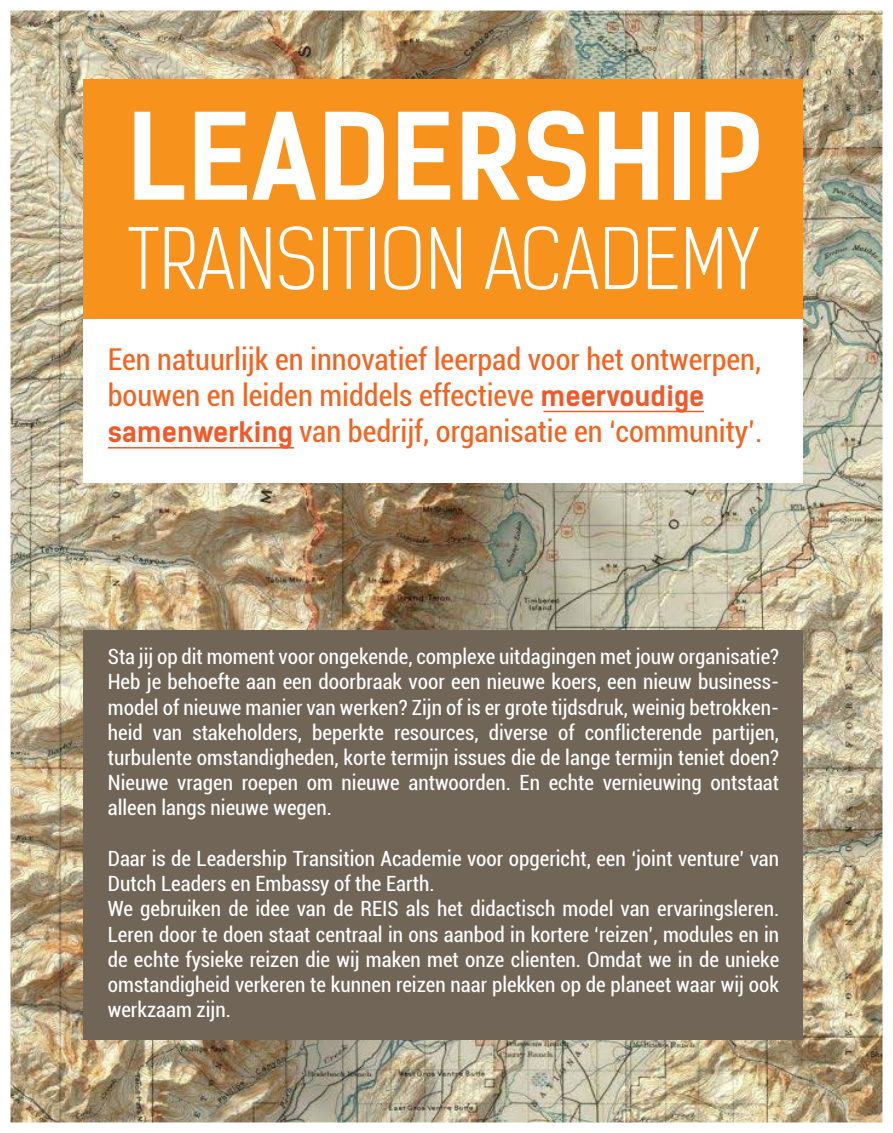
<style>
.page{position:relative;width:893px;height:1133px;background:#fff}
.page>*{position:absolute;margin:0;border:0;box-sizing:border-box;transform-origin:0 0}
.t1{font:700 114px "Kelson Sans";color:#fff}
.t2{font:300 80.25px "Kelson Sans";color:#fff}
.t3{font:condensed 30.15px/36.2px "Roboto";color:#f36421}
.t4{font:condensed 21px/25.2px "Roboto";color:#fff;text-align:justify}
.s1{font-family:"Kelson Sans";font-weight:700;font-stretch:normal;font-size:27px;color:#f15929}
</style>
<div class="page">
<img style="left:10px;top:10px;width:873px;height:1113px">
<hr style="left:543px;top:410px;width:161px;height:2px;background:#f15929">
<hr style="left:108px;top:447px;width:186px;height:1px;background:#f15929">
<div style="left:84px;top:630px;width:719px;height:409px;background:#716557"></div>
<h1 class="t1" style="left:126px;top:85px;width:638px">LEADERSHIP</h1>
<h2 class="t2" style="left:128px;top:206px;width:632px">TRANSITION ACADEMY</h2>
<h3 class="t3" style="left:108px;top:340px;width:656px">Een natuurlijk en innovatief leerpad voor het ontwerpen, bouwen en leiden middels effectieve <span class="s1">meervoudige samenwerking</span> van bedrijf, organisatie en ‘community’.</h3>
<p class="t4" style="left:108px;top:643px;width:673px">Sta jij op dit moment voor ongekende, complexe uitdagingen met jouw organisatie?<br>Heb je behoefte aan een doorbraak voor een nieuwe koers, een nieuw business&shy;model of nieuwe manier van werken? Zijn of is er grote tijdsdruk, weinig betrokken&shy;heid van stakeholders, beperkte resources, diverse of conflicterende partijen, turbulente omstandigheden, korte termijn issues die de lange termijn teniet doen?<br>Nieuwe vragen roepen om nieuwe antwoorden. En echte vernieuwing ontstaat alleen langs nieuwe wegen.</p>
<p class="t4" style="left:108px;top:844px;width:673px;text-align:left">Daar is de Leadership Transition Academie voor opgericht, een ‘joint venture’ van Dutch Leaders en Embassy of the Earth.<br>We gebruiken de idee van de REIS als het didactisch model van ervaringsleren.<br>Leren door te doen staat centraal in ons aanbod in kortere ‘reizen’, modules en in de echte fysieke reizen die wij maken met onze clienten. Omdat we in de unieke omstandigheid verkeren te kunnen reizen naar plekken op de planeet waar wij ook werkzaam zijn.</p>
</div>
